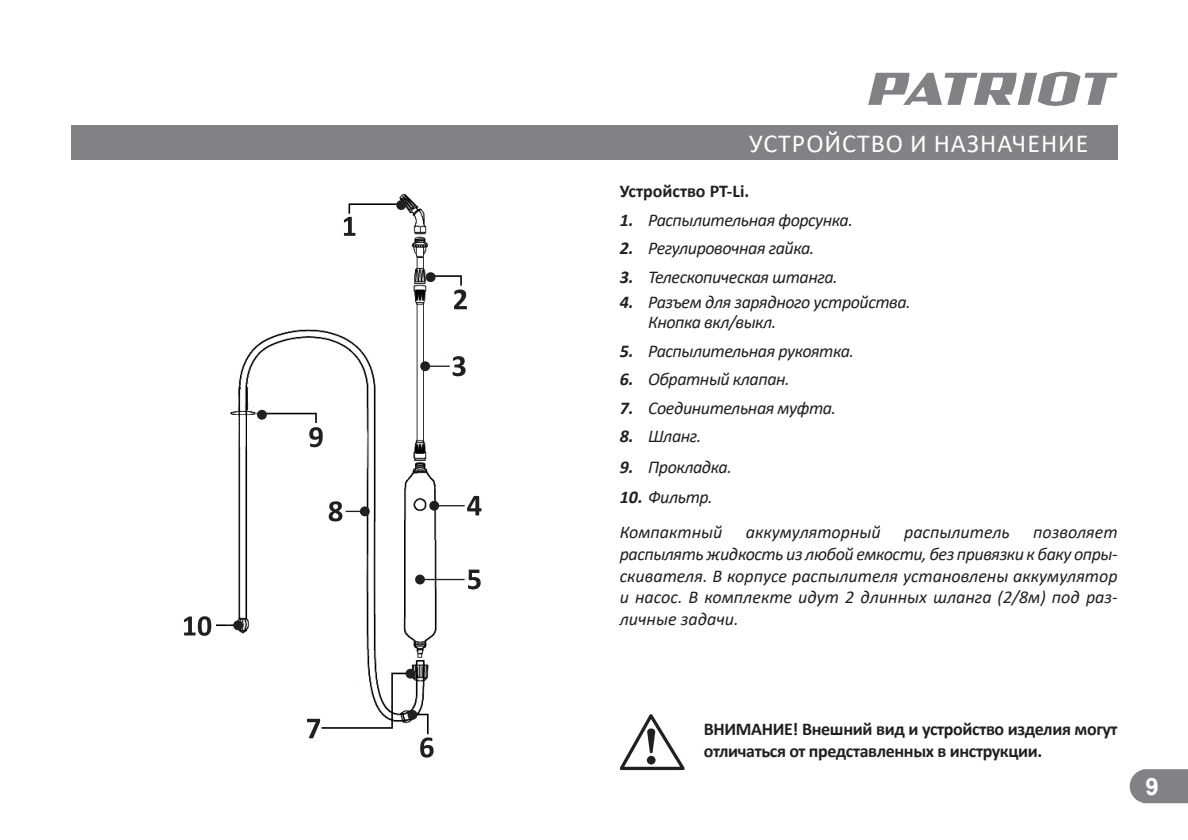
<style>
.page{position:relative;width:1188px;height:840px;background:#fff}
.page>*{position:absolute;margin:0;border:0;box-sizing:border-box;transform-origin:0 0}
.t1{font:26px "Calibri";letter-spacing:.04em;color:#fff}
.t2{font:700 24px "Arial";color:#fff}
.t3{font:italic 18px/21.6px "Calibri";letter-spacing:-.025em;color:#231f20}
.t4{font:700 18px/21.6px "Calibri";letter-spacing:-.02em;color:#231f20}
.t5{font:italic 18px/35.8px "Calibri";color:#231f20}
.t6{font:700 18px "Calibri";color:#231f20}
.s1{font-weight:700}
</style>
<div class="page">
<svg style="left:1130px;top:769px;width:58px;height:34px;background:#87898c"></svg>
<svg style="left:868px;top:72px;width:250px;height:34px"></svg>
<img style="left:216px;top:193px;width:250px;height:542px">
<svg style="left:233px;top:620px;width:11px;height:11px"></svg>
<svg style="left:405px;top:668px;width:11px;height:11px"></svg>
<svg style="left:407px;top:709px;width:11px;height:11px"></svg>
<svg style="left:257px;top:409px;width:10px;height:11px"></svg>
<svg style="left:396px;top:200px;width:11px;height:10px"></svg>
<svg style="left:425px;top:272px;width:11px;height:10px"></svg>
<svg style="left:454px;top:289px;width:13px;height:20px"></svg>
<svg style="left:453px;top:356px;width:13px;height:20px"></svg>
<svg style="left:467px;top:496px;width:15px;height:19px"></svg>
<svg style="left:468px;top:569px;width:13px;height:20px"></svg>
<svg style="left:420px;top:737px;width:14px;height:20px"></svg>
<svg style="left:307px;top:719px;width:13px;height:19px"></svg>
<svg style="left:309px;top:427px;width:14px;height:20px"></svg>
<svg style="left:184px;top:616px;width:27px;height:20px"></svg>
<hr style="left:428px;top:365px;width:22px;height:2px;background:#231f20">
<div style="left:420px;top:361px;width:10px;height:10px;background:#231f20;border-radius:50%"></div>
<svg style="left:329px;top:501px;width:36px;height:20px"></svg>
<div style="left:360px;top:506px;width:10px;height:10px;background:#231f20;border-radius:50%"></div>
<hr style="left:434px;top:505px;width:31px;height:1px;background:#231f20">
<div style="left:429px;top:501px;width:10px;height:10px;background:#231f20;border-radius:50%"></div>
<hr style="left:421px;top:579px;width:44px;height:1px;background:#231f20">
<div style="left:415px;top:574px;width:10px;height:10px;background:#231f20;border-radius:50%"></div>
<div style="left:71px;top:126px;width:1047px;height:34px;background:#808285"></div>
<svg style="left:619px;top:714px;width:66px;height:56px"></svg>
<svg style="left:344px;top:217px;width:11px;height:19px"></svg>
<h1 class="t1" style="left:749px;top:126px;width:341px">УСТРОЙСТВО И НАЗНАЧЕНИЕ</h1>
<p class="t6" style="left:620px;top:178px;width:131px">Устройство PT-Li.</p>
<p class="t3" style="left:620px;top:208px;width:235px"><span class="s1">1.</span> Распылительная форсунка.</p>
<p class="t3" style="left:620px;top:237px;width:196px"><span class="s1">2.</span> Регулировочная гайка.</p>
<p class="t3" style="left:620px;top:265px;width:219px"><span class="s1">3.</span> Телескопическая штанга.</p>
<p class="t3" style="left:648px;top:292px;width:264px;line-height:20px;text-indent:-28px"><span class="s1">4.</span> Разъем для зарядного устройства.<br>Кнопка вкл/выкл.</p>
<p class="t3" style="left:620px;top:339px;width:236px"><span class="s1">5.</span> Распылительная рукоятка.</p>
<p class="t3" style="left:620px;top:368px;width:171px"><span class="s1">6.</span> Обратный клапан.</p>
<p class="t3" style="left:620px;top:396px;width:218px"><span class="s1">7.</span> Соединительная муфта.</p>
<p class="t3" style="left:620px;top:425px;width:83px"><span class="s1">8.</span> Шланг.</p>
<p class="t3" style="left:620px;top:455px;width:114px"><span class="s1">9.</span> Прокладка.</p>
<p class="t5" style="left:620px;top:478px;width:104px"><span class="s1">10.</span> Фильтр.<br>Компактный</p>
<p class="t5" style="left:746px;top:514px;width:137px">аккумуляторный</p>
<p class="t5" style="left:904px;top:514px;width:107px">распылитель</p>
<p class="t3" style="left:620px;top:521px;width:499px;text-align:justify;text-indent:413px">позволяет распылять жидкость из любой емкости, без привязки к баку опры&shy;скивателя. В корпусе распылителя установлены аккумулятор и насос. В комплекте идут 2 длинных шланга (2/8м) под раз&shy;личные задачи.</p>
<p class="t4" style="left:704px;top:718px;width:415px">ВНИМАНИЕ! Внешний вид и устройство изделия могут отличаться от представленных в инструкции.</p>
<h2 class="t2" style="left:1145px;top:769px;width:15px">9</h2>
</div>
